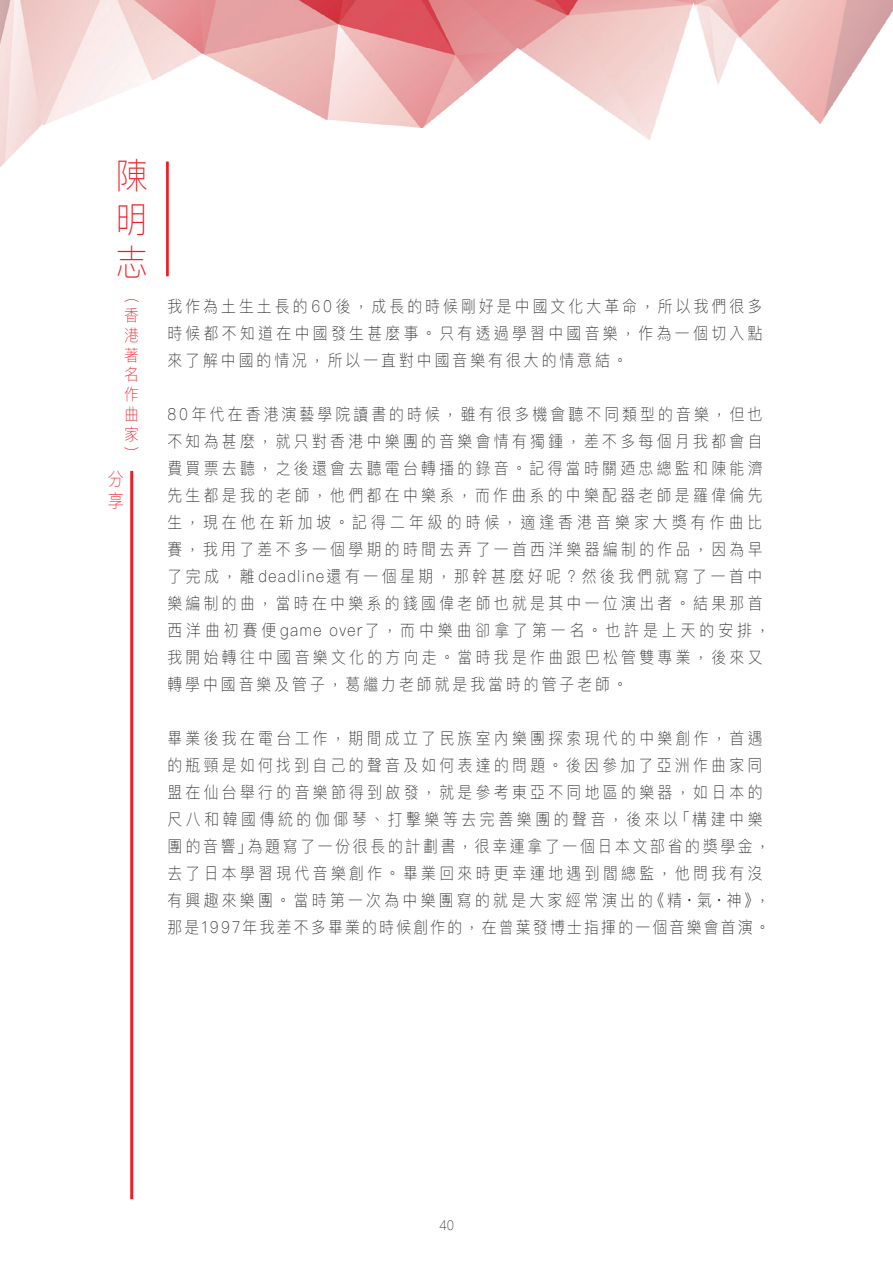
<style>
.page{position:relative;width:893px;height:1263px;background:#fff}
.page>*{position:absolute;margin:0;border:0;box-sizing:border-box;transform-origin:0 0}
.t1{font:100 36px/43.2px "Ping Fang HK";color:#ee1d23;text-align:justify;scale:.9 1}
.t2{font:100 18px/21.6px "Ping Fang HK";color:#ee1d23;scale:.9 1}
.t3{font:100 16.5px/27px "Ping Fang HK";letter-spacing:.225em;color:#231f20;scale:.9 1}
.t4{font:100 16.5px/19.8px "Ping Fang HK";color:#ee1d23;text-align:justify;scale:.9 1}
.t5{font:100 13.5px "Ping Fang HK";color:#231f20;scale:.9 1}
</style>
<div class="page">
<img style="left:0;top:0;width:893px;height:168px">
<hr style="left:166px;top:161px;width:3px;height:115px;background:#ee1d23">
<hr style="left:130px;top:471px;width:3px;height:728px;background:#ee1d23">
<h1 class="t1" style="left:115px;top:153px;width:36px">陳明志</h1>
<p class="t4" style="left:124px;top:285px;width:17px">︵香港著名作曲家︶</p>
<p class="t2" style="left:108px;top:468px;width:19px">分享</p>
<p class="t3" style="left:167px;top:292px;width:663px;text-align:justify">我作為土生土長的60後，成長的時候剛好是中國文化大革命，所以我們很多時候都不知道在中國發生甚麼事。只有透過學習中國音樂，作為一個切入點來了解中國的情况，所以一直對中國音樂有很大的情意結。</p>
<p class="t3" style="left:167px;top:400px;width:671px">80年代在香港演藝學院讀書的時候，雖有很多機會聽不同類型的音樂，但也不知為甚麼，就只對香港中樂團的音樂會情有獨鍾，差不多每個月我都會自費買票去聽，之後還會去聽電台轉播的錄音。記得當時關廼忠總監和陳能濟先生都是我的老師，他們都在中樂系，而作曲系的中樂配器老師是羅偉倫先生，現在他在新加坡。記得二年級的時候，適逢香港音樂家大獎有作曲比賽，我用了差不多一個學期的時間去弄了一首西洋樂器編制的作品，因為早了完成，離deadline還有一個星期，那幹甚麼好呢？然後我們就寫了一首中樂編制的曲，當時在中樂系的錢國偉老師也就是其中一位演出者。結果那首西洋曲初賽便game over了，而中樂曲卻拿了第一名。也許是上天的安排，我開始轉往中國音樂文化的方向走。當時我是作曲跟巴松管雙專業，後來又轉學中國音樂及管子，葛繼力老師就是我當時的管子老師。</p>
<p class="t3" style="left:167px;top:724px;width:671px">畢業後我在電台工作，期間成立了民族室內樂團探索現代的中樂創作，首遇的瓶頸是如何找到自己的聲音及如何表達的問題。後因參加了亞洲作曲家同盟在仙台舉行的音樂節得到啟發，就是參考東亞不同地區的樂器，如日本的尺八和韓國傳統的伽倻琴、打擊樂等去完善樂團的聲音，後來以「構建中樂團的音響」為題寫了一份很長的計劃書，很幸運拿了一個日本文部省的獎學金，去了日本學習現代音樂創作。畢業回來時更幸運地遇到閻總監，他問我有沒有興趣來樂團。當時第一次為中樂團寫的就是大家經常演出的《精·氣·神》，那是1997年我差不多畢業的時候創作的，在曾葉發博士指揮的一個音樂會首演。</p>
<p class="t5" style="left:439px;top:1217px;width:18px">40</p>
</div>
